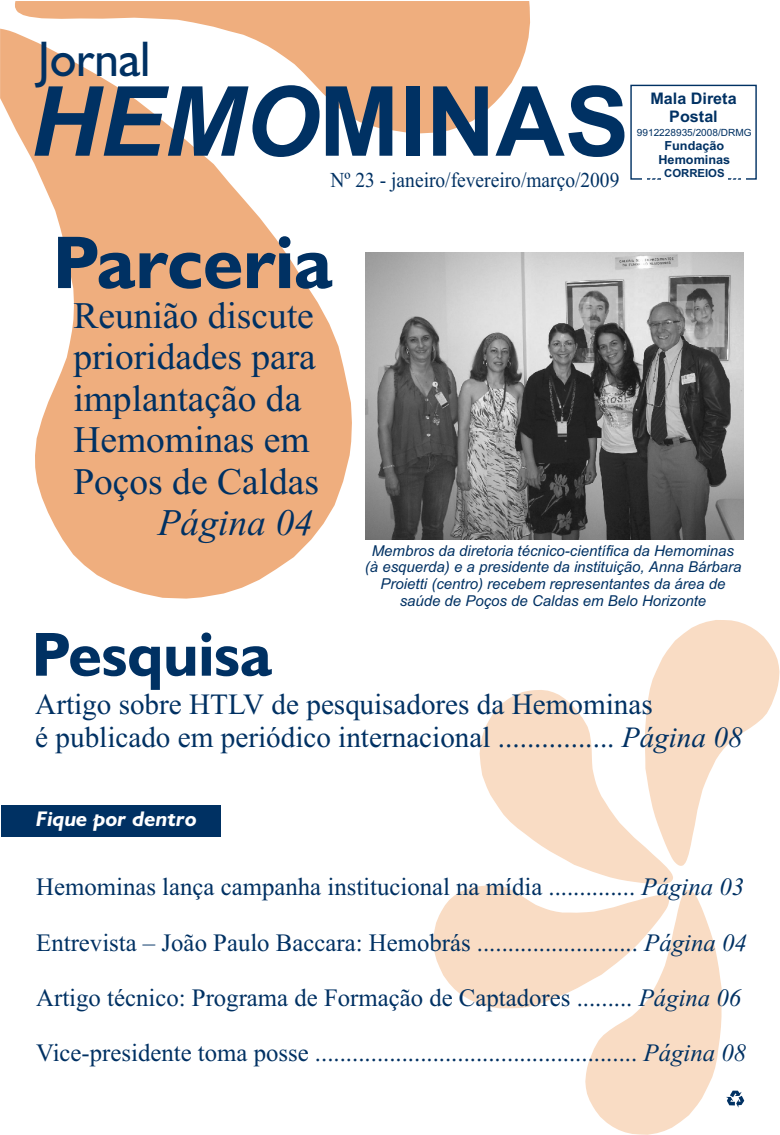
<style>
.page{position:relative;width:780px;height:1135px;background:#fff}
.page>*{position:absolute;margin:0;border:0;box-sizing:border-box;transform-origin:0 0}
.t1{font:700 96.88px "Arial";color:#003163}
.t2{font:700 75px "Humanst 521 BT";color:#003163}
.t3{font:700 62.5px "Humanst 521 BT";color:#003163}
.t4{font:50.12px "Humanst 521 BT";color:#003163}
.t5{font:37.5px/41.5px "Times New Roman";color:#003163}
.t6{font:italic 37.5px "Times New Roman";color:#003163}
.t7{font:29.38px/32.5px "Times New Roman";color:#003163}
.t8{font:25px "Times New Roman";color:#003163}
.t9{font:21.25px "Times New Roman";color:#003163;scale:.92 1}
.t10{font:italic 700 21.25px "Humanst 521 BT";color:#fff;scale:1.05 1}
.t11{font:700 16px/17.9px "Arial";color:#003163;text-align:center}
.t12{font:italic 15px/16.8px "Arial";color:#003163;text-align:center}
.t13{font:700 12.5px "Arial";color:#003163}
.t14{font:700 11.25px "Arial";color:#003163}
.t15{font:9.88px "Arial";color:#003163}
.s1{font-style:italic}
</style>
<div class="page">
<svg style="left:0;top:29px;width:352px;height:570px;fill:#efae7e"></svg>
<svg style="left:15px;top:1px;width:515px;height:132px;fill:#efae7e"></svg>
<svg style="left:480px;top:690px;width:193px;height:194px;fill:#f9dcc4"></svg>
<svg style="left:645px;top:620px;width:134px;height:246px"></svg>
<div style="left:630px;top:85px;width:127px;height:95px;border:1px solid #003163"></div>
<hr style="left:661px;top:177px;width:67px;height:4px;background:#fff">
<svg style="left:642px;top:178px;width:18px;height:2px"></svg>
<svg style="left:729px;top:178px;width:17px;height:2px"></svg>
<div style="left:1px;top:805px;width:220px;height:31px;background:#003163"></div>
<svg style="left:434px;top:885px;width:310px;height:250px"></svg>
<img style="left:365px;top:252px;width:379px;height:287px">
<h3 class="t4" style="left:38px;top:38px;width:114px">Jornal</h3>
<h1 class="t1" style="left:30px;top:85px;width:601px"><span class="s1">HEMO</span>MINAS</h1>
<p class="t9" style="left:331px;top:173px;width:316px">Nº 23 - janeiro/fevereiro/março/2009</p>
<p class="t11" style="left:650px;top:91px;width:88px">Mala Direta<br>Postal</p>
<p class="t13" style="left:664px;top:141px;width:61px">Fundação</p>
<p class="t14" style="left:664px;top:169px;width:62px">CORREIOS</p>
<p class="t15" style="left:637px;top:128px;width:116px">9912228935/2008/DRMG</p>
<p class="t13" style="left:658px;top:155px;width:73px">Hemominas</p>
<h2 class="t2" style="left:53px;top:231px;width:281px">Parceria</h2>
<h3 class="t5" style="left:73px;top:298px;width:247px">Reunião discute prioridades para implantação da<br>Hemominas em<br>Poços de Caldas</h3>
<h3 class="t6" style="left:158px;top:509px;width:157px">Página 04</h3>
<h3 class="t3" style="left:32px;top:628px;width:242px">Pesquisa</h3>
<p class="t12" style="left:365px;top:543px;width:378px">Membros da diretoria técnico-científica da Hemominas (à esquerda) e a presidente da instituição, Anna Bárbara Proietti (centro) recebem representantes da área de saúde de Poços de Caldas em Belo Horizonte</p>
<p class="t7" style="left:35px;top:691px;width:709px">Artigo sobre HTLV de pesquisadores da Hemominas<br>é publicado em periódico internacional ................ <span class="s1">Página 08</span></p>
<p class="t10" style="left:36px;top:810px;width:154px">Fique por dentro</p>
<p class="t8" style="left:36px;top:878px;width:709px">Hemominas lança campanha institucional na mídia .............. <span class="s1">Página 03</span></p>
<p class="t8" style="left:36px;top:933px;width:712px">Entrevista – João Paulo Baccara: Hemobrás .......................... <span class="s1">Página 04</span></p>
<p class="t8" style="left:36px;top:989px;width:707px">Artigo técnico: Programa de Formação de Captadores ......... <span class="s1">Página 06</span></p>
<p class="t8" style="left:36px;top:1044px;width:711px">Vice-presidente toma posse .................................................... <span class="s1">Página 08</span></p>
</div>
